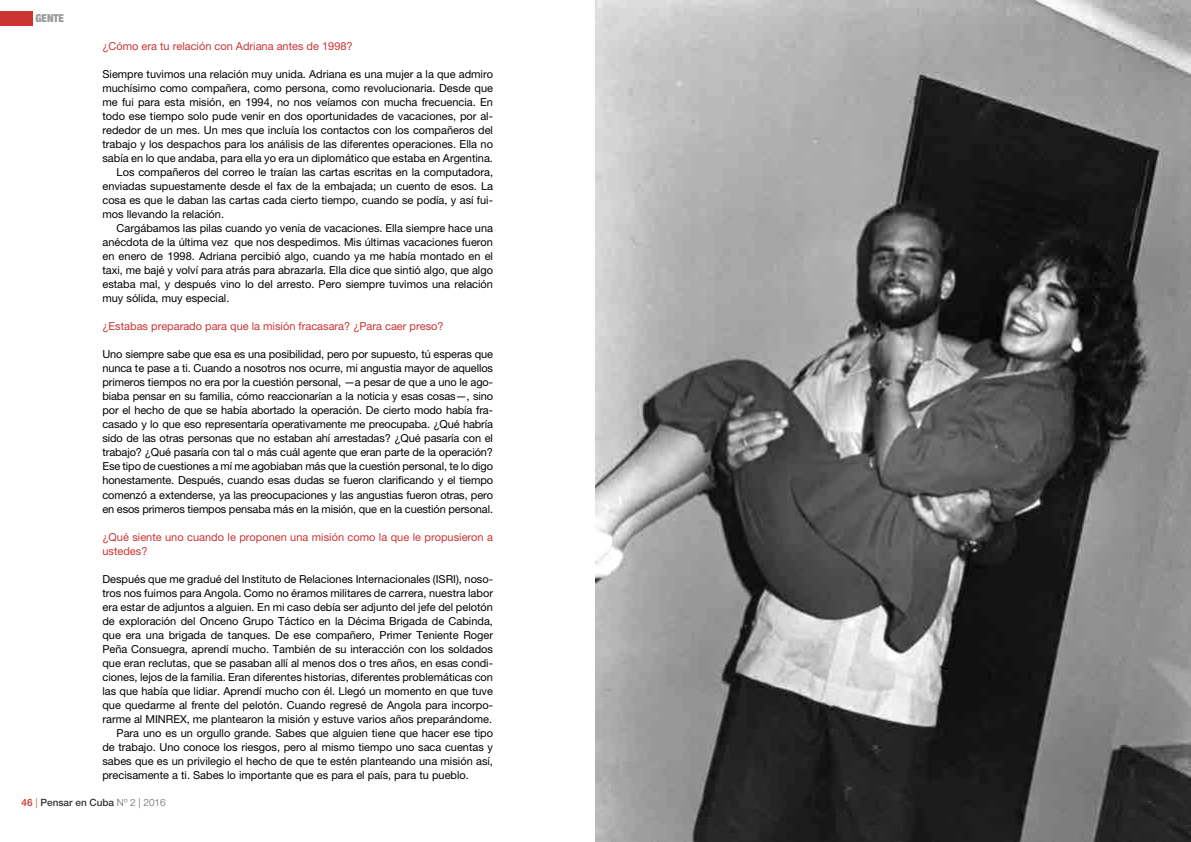
<style>
.page{position:relative;width:1191px;height:842px;background:#fff}
.page>*{position:absolute;margin:0;border:0;box-sizing:border-box;transform-origin:0 0}
.t1{font:11px/14px "Helvetica Neue LT Std";color:#000;text-align:justify}
.t2{font:11px/14px "Helvetica Neue LT Std";color:#c33}
.t3{font:900 condensed 11px "Helvetica Neue LT Std";color:#999}
.t4{font:500 10px "Helvetica Neue LT Std";color:#333}
.s1{color:#c33}
.s2{font-weight:300;color:#c33}
.s3{font-weight:300;color:#666}
</style>
<div class="page">
<div style="left:0;top:12px;width:33px;height:14px;background:#c33"></div>
<img style="left:595px;top:0;width:595px;height:842px">
<p class="t3" style="left:35px;top:12px;width:30px">GENTE</p>
<p class="t2" style="left:102px;top:39px;width:252px">¿Cómo era tu relación con Adriana antes de 1998?</p>
<p class="t1" style="left:102px;top:67px;width:392px">Siempre tuvimos una relación muy unida. Adriana es una mujer a la que admiro</p>
<p class="t1" style="left:102px;top:81px;width:392px">muchísimo como compañera, como persona, como revolucionaria. Desde que</p>
<p class="t1" style="left:102px;top:95px;width:392px">me fui para esta misión, en 1994, no nos veíamos con mucha frecuencia. En</p>
<p class="t1" style="left:102px;top:109px;width:392px">todo ese tiempo solo pude venir en dos oportunidades de vacaciones, por al-</p>
<p class="t1" style="left:102px;top:123px;width:392px">rededor de un mes. Un mes que incluía los contactos con los compañeros del</p>
<p class="t1" style="left:102px;top:137px;width:392px">trabajo y los despachos para los análisis de las diferentes operaciones. Ella no</p>
<p class="t1" style="left:102px;top:151px;width:392px">sabía en lo que andaba, para ella yo era un diplomático que estaba en Argentina.</p>
<p class="t1" style="left:117px;top:165px;width:378px">Los compañeros del correo le traían las cartas escritas en la computadora,</p>
<p class="t1" style="left:102px;top:179px;width:392px">enviadas supuestamente desde el fax de la embajada; un cuento de esos. La</p>
<p class="t1" style="left:102px;top:193px;width:392px">cosa es que le daban las cartas cada cierto tiempo, cuando se podía, y así fui-</p>
<p class="t1" style="left:102px;top:207px;width:123px">mos llevando la relación.</p>
<p class="t1" style="left:117px;top:221px;width:378px">Cargábamos las pilas cuando yo venía de vacaciones. Ella siempre hace una</p>
<p class="t1" style="left:102px;top:235px;width:392px">anécdota de la última vez que nos despedimos. Mis últimas vacaciones fueron</p>
<p class="t1" style="left:102px;top:249px;width:392px">en enero de 1998. Adriana percibió algo, cuando ya me había montado en el</p>
<p class="t1" style="left:102px;top:263px;width:392px">taxi, me bajé y volví para atrás para abrazarla. Ella dice que sintió algo, que algo</p>
<p class="t1" style="left:102px;top:277px;width:392px">estaba mal, y después vino lo del arresto. Pero siempre tuvimos una relación</p>
<p class="t1" style="left:102px;top:291px;width:128px">muy sólida, muy especial.</p>
<p class="t2" style="left:102px;top:319px;width:343px">¿Estabas preparado para que la misión fracasara? ¿Para caer preso?</p>
<p class="t1" style="left:102px;top:347px;width:392px">Uno siempre sabe que esa es una posibilidad, pero por supuesto, tú esperas que nunca te pase a ti. Cuando a nosotros nos ocurre, mi angustia mayor de aquellos primeros tiempos no era por la cuestión personal, —a pesar de que a uno le ago&shy;biaba pensar en su familia, cómo reaccionarían a la noticia y esas cosas—, sino por el hecho de que se había abortado la operación. De cierto modo había fra&shy;casado y lo que eso representaría operativamente me preocupaba. ¿Qué habría sido de las otras personas que no estaban ahí arrestadas? ¿Qué pasaría con el trabajo? ¿Qué pasaría con tal o más cuál agente que eran parte de la operación?<br>Ese tipo de cuestiones a mí me agobiaban más que la cuestión personal, te lo digo honestamente. Después, cuando esas dudas se fueron clarificando y el tiempo comenzó a extenderse, ya las preocupaciones y las angustias fueron otras, pero en esos primeros tiempos pensaba más en la misión, que en la cuestión personal.</p>
<p class="t2" style="left:102px;top:529px;width:392px">¿Qué siente uno cuando le proponen una misión como la que le propusieron a ustedes?</p>
<p class="t1" style="left:102px;top:571px;width:392px">Después que me gradué del Instituto de Relaciones Internacionales (ISRI), noso-</p>
<p class="t1" style="left:102px;top:585px;width:392px">tros nos fuimos para Angola. Como no éramos militares de carrera, nuestra labor</p>
<p class="t1" style="left:102px;top:599px;width:392px">era estar de adjuntos a alguien. En mi caso debía ser adjunto del jefe del pelotón</p>
<p class="t1" style="left:102px;top:613px;width:392px">de exploración del Onceno Grupo Táctico en la Décima Brigada de Cabinda,</p>
<p class="t1" style="left:102px;top:627px;width:392px">que era una brigada de tanques. De ese compañero, Primer Teniente Roger</p>
<p class="t1" style="left:102px;top:641px;width:392px">Peña Consuegra, aprendí mucho. También de su interacción con los soldados</p>
<p class="t1" style="left:102px;top:655px;width:392px">que eran reclutas, que se pasaban allí al menos dos o tres años, en esas condi-</p>
<p class="t1" style="left:102px;top:669px;width:392px">ciones, lejos de la familia. Eran diferentes historias, diferentes problemáticas con</p>
<p class="t1" style="left:102px;top:683px;width:392px">las que había que lidiar. Aprendí mucho con él. Llegó un momento en que tuve</p>
<p class="t1" style="left:102px;top:697px;width:392px">que quedarme al frente del pelotón. Cuando regresé de Angola para incorpo-</p>
<p class="t1" style="left:102px;top:711px;width:391px">rarme al MINREX, me plantearon la misión y estuve varios años preparándome.</p>
<p class="t1" style="left:117px;top:725px;width:378px">Para uno es un orgullo grande. Sabes que alguien tiene que hacer ese tipo</p>
<p class="t1" style="left:102px;top:739px;width:392px">de trabajo. Uno conoce los riesgos, pero al mismo tiempo uno saca cuentas y</p>
<p class="t1" style="left:102px;top:753px;width:392px">sabes que es un privilegio el hecho de que te estén planteando una misión así,</p>
<p class="t1" style="left:102px;top:767px;width:368px">precisamente a ti. Sabes lo importante que es para el país, para tu pueblo.</p>
<p class="t4" style="left:21px;top:796px;width:146px"><span class="s1">46</span> <span class="s2">|</span> Pensar en Cuba <span class="s3">Nº 2 | 2016</span></p>
</div>
